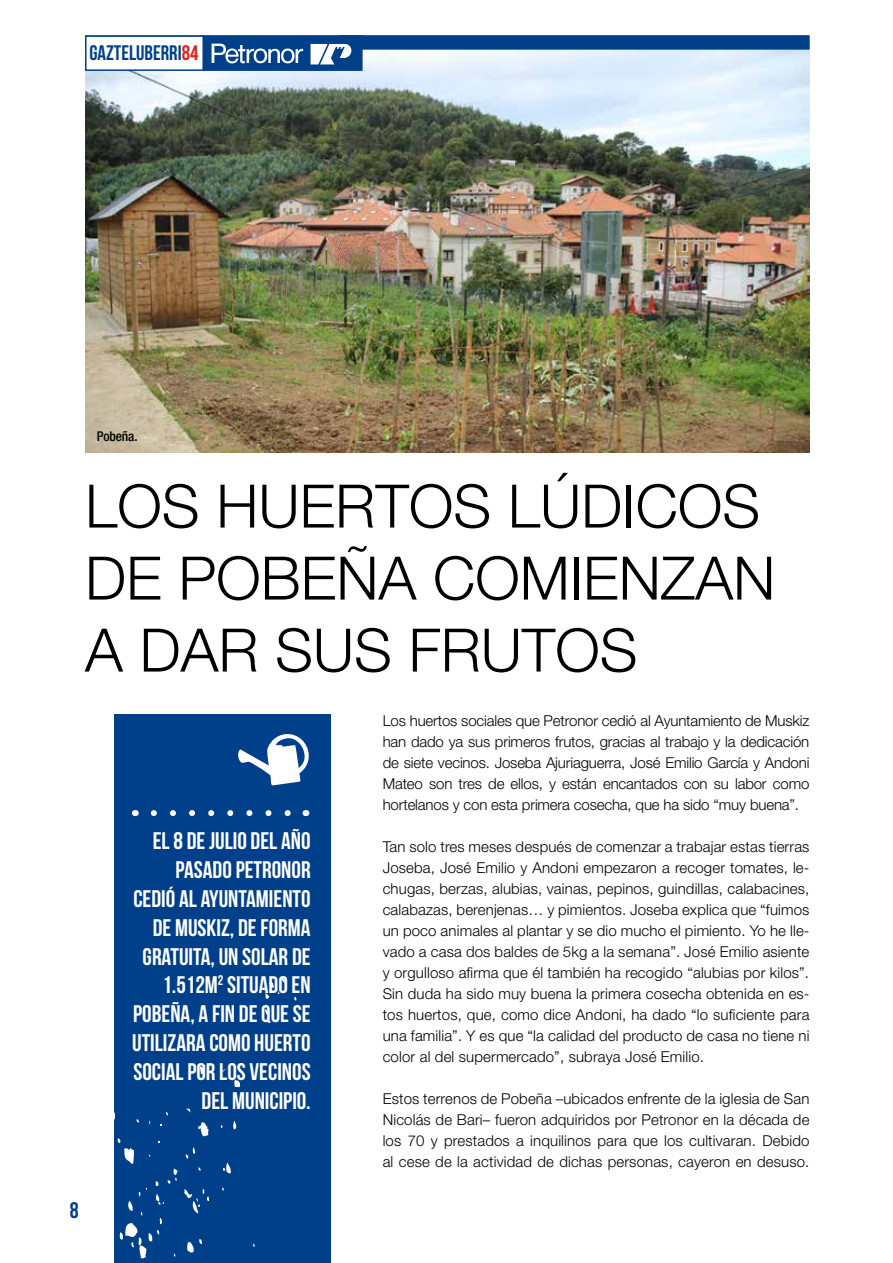
<style>
.page{position:relative;width:893px;height:1263px;background:#fff}
.page>*{position:absolute;margin:0;border:0;box-sizing:border-box;transform-origin:0 0}
.t1{font:300 60px/72px "Helvetica Neue LT Std";color:#000}
.t2{font:24px/28.8px "Bebas Neue";color:#fff}
.t3{font:22.5px "Bebas Neue";color:#003f8a}
.t4{font:21px "Bebas Neue";color:#003f8a}
.t5{font:300 15px/21px "Helvetica Neue LT Std";letter-spacing:.01em;color:#000;text-align:justify}
.t6{font:500 condensed 13.5px "Helvetica Neue LT Std";letter-spacing:-.01em;color:#000}
.s1{color:#e32119}
</style>
<div class="page">
<img style="left:85px;top:50px;width:724px;height:403px">
<div style="left:114px;top:715px;width:217px;height:548px;background:#003f8a"></div>
<svg style="left:233px;top:1120px;width:4px;height:9px"></svg>
<svg style="left:223px;top:1162px;width:8px;height:12px"></svg>
<svg style="left:198px;top:1122px;width:11px;height:14px"></svg>
<svg style="left:187px;top:1239px;width:15px;height:14px"></svg>
<svg style="left:185px;top:1147px;width:11px;height:12px"></svg>
<svg style="left:184px;top:1189px;width:25px;height:24px"></svg>
<svg style="left:118px;top:1138px;width:60px;height:121px"></svg>
<svg style="left:234px;top:1080px;width:6px;height:7px"></svg>
<svg style="left:200px;top:1066px;width:4px;height:8px"></svg>
<svg style="left:186px;top:1108px;width:5px;height:5px"></svg>
<svg style="left:265px;top:1009px;width:3px;height:5px"></svg>
<svg style="left:265px;top:978px;width:20px;height:21px"></svg>
<div style="left:339px;top:35px;width:470px;height:15px;background:#003f8a;border:2px solid #003f8a"></div>
<div style="left:85px;top:35px;width:119px;height:36px;background:#fff;border:2px solid #003f8a"></div>
<div style="left:203px;top:35px;width:160px;height:36px;background:#003f8a;border:2px solid #003f8a"></div>
<svg style="left:212px;top:44px;width:91px;height:19px"></svg>
<svg style="left:311px;top:44px;width:40px;height:20px"></svg>
<svg style="left:238px;top:734px;width:71px;height:51px"></svg>
<svg style="left:154px;top:810px;width:137px;height:6px"></svg>
<h3 class="t4" style="left:89px;top:42px;width:110px">GAZTELUBERRI<span class="s1">84</span></h3>
<p class="t6" style="left:97px;top:428px;width:42px">Pobeña.</p>
<h1 class="t1" style="left:85px;top:469px;width:633px;text-indent:131px">h uertos lúdicos de Pobeña</h1>
<h1 class="t1" style="left:85px;top:469px;width:37px">Los</h1>
<h1 class="t1" style="left:85px;top:541px;width:692px;text-indent:348px">com ienzan a dar sus frutos</h1>
<h3 class="t3" style="left:70px;top:1198px;width:10px">8</h3>
<h2 class="t2" style="left:153px;top:826px;width:65px">EL 8 DE JULIO</h2>
<h2 class="t2" style="left:251px;top:826px;width:60px">DEL AÑO</h2>
<h2 class="t2" style="left:175px;top:855px;width:20px">PASADO</h2>
<h2 class="t2" style="left:236px;top:855px;width:11px">PETRONOR</h2>
<h2 class="t2" style="left:133px;top:884px;width:10px">CEDIÓ</h2>
<h2 class="t2" style="left:153px;top:884px;width:119px;text-indent:26px">AL AYUNTAMIENTO<br>DE MUSKIZ, DE FORMA</h2>
<h2 class="t2" style="left:143px;top:941px;width:10px">GRATUITA</h2>
<h2 class="t2" style="left:211px;top:941px;width:42px">, UN SOLAR</h2>
<h2 class="t2" style="left:292px;top:941px;width:10px">DE</h2>
<h2 class="t2" style="left:162px;top:970px;width:75px">1.512M<sup>2</sup> SITUADO</h2>
<h2 class="t2" style="left:132px;top:970px;width:170px;text-align:justify;text-indent:159px">EN POBEÑA, AFIN DE QUE SE UTILIZARA</h2>
<h2 class="t2" style="left:209px;top:1028px;width:11px">COMO</h2>
<h2 class="t2" style="left:254px;top:1028px;width:11px">HUERTO</h2>
<h2 class="t2" style="left:133px;top:1057px;width:10px">SOCIAL</h2>
<h2 class="t2" style="left:187px;top:1057px;width:72px;text-align:center">PORLOS VECINOS<br>DEL MUNICI</h2>
<h2 class="t2" style="left:283px;top:1085px;width:29px">PIO.</h2>
<p class="t5" style="left:383px;top:710px;width:428px">Los huertos sociales que Petronor cedió al Ayuntamiento de Muskiz han dado ya sus primeros frutos, gracias al trabajo y la dedicación de siete vecinos. Joseba Ajuriaguerra, José Emilio García y Andoni Mateo son tres de ellos, y están encantados con su labor como hortelanos y con esta primera cosecha, que ha sido “muy buena”.</p>
<p class="t5" style="left:383px;top:836px;width:428px">Tan solo tres meses después de comenzar a trabajar estas tierras Joseba, José Emilio y Andoni empezaron a recoger tomates, le&shy;chugas, berzas, alubias, vainas, pepinos, guindillas, calabacines, calabazas, berenjenas… y pimientos. Joseba explica que “fuimos un poco animales al plantar y se dio mucho el pimiento. Yo he lle&shy;vado a casa dos baldes de 5kg a la semana”. José Emilio asiente y orgulloso afirma que él también ha recogido “alubias por kilos”.<br>Sin duda ha sido muy buena la primera cosecha obtenida en es&shy;tos huertos, que, como dice Andoni, ha dado “lo suficiente para una familia”. Y es que “la calidad del producto de casa no tiene ni color al del supermercado”, subraya José Emilio.</p>
<p class="t5" style="left:383px;top:1088px;width:428px">Estos terrenos de Pobeña –ubicados enfrente de la iglesia de San Nicolás de Bari– fueron adquiridos por Petronor en la década de los 70 y prestados a inquilinos para que los cultivaran. Debido al cese de la actividad de dichas personas, cayeron en desuso.</p>
</div>
